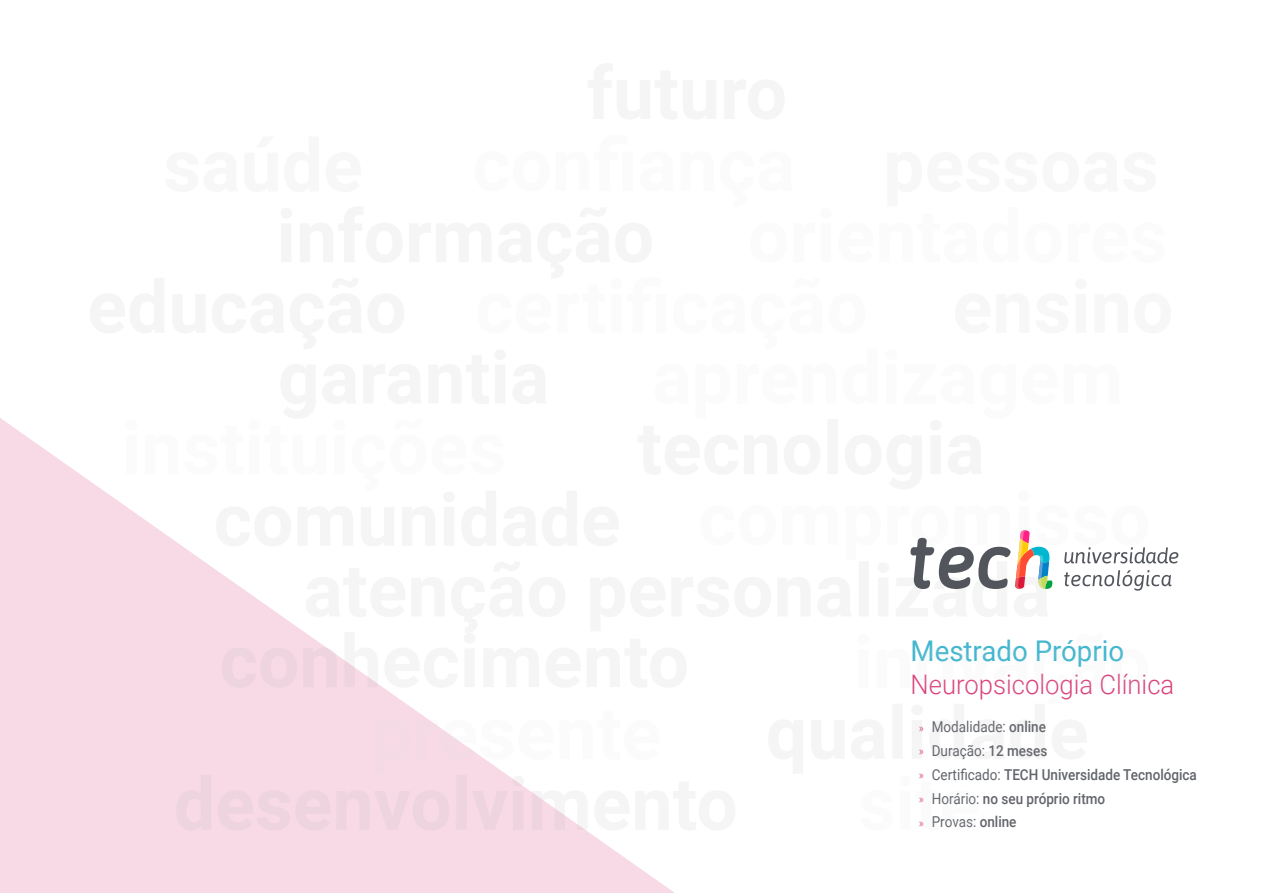
<style>
.page{position:relative;width:1263px;height:893px;background:#fff}
.page>*{position:absolute;margin:0;border:0;box-sizing:border-box;transform-origin:0 0}
.t1{font:28.5px "Roboto";color:#43b7cf}
.t2{font:300 27px "Roboto";color:#da447d;scale:.95 1}
.t3{font:500 15px/23.7px "Roboto";color:#61646a;scale:.9 1}
.s1{font-family:"Myriad Pro";font-weight:400;font-size:12px;color:#da447d}
.s2{font-weight:400}
</style>
<div class="page">
<svg style="left:0;top:418px;width:675px;height:475px;background:#f7dee7"></svg>
<svg style="left:306px;top:591px;width:369px;height:41px"></svg>
<svg style="left:222px;top:632px;width:453px;height:56px"></svg>
<svg style="left:176px;top:711px;width:499px;height:119px"></svg>
<svg style="left:90px;top:418px;width:1088px;height:173px"></svg>
<h1 class="t1" style="left:910px;top:631px;width:215px">Mestrado Próprio</h1>
<h2 class="t2" style="left:910px;top:665px;width:279px">Neuropsicologia Clínica</h2>
<p class="t3" style="left:919px;top:714px;width:310px"><span class="s1">»</span> <span class="s2">Modalidade:</span> online<br><span class="s1">»</span> <span class="s2">Duração:</span> 12 meses<br><span class="s1">»</span> <span class="s2">Certificado:</span> TECH Universidade Tecnológica <span class="s1">»</span> <span class="s2">Horário:</span> no seu próprio ritmo<br><span class="s1">»</span> <span class="s2">Provas:</span> online</p>
</div>
